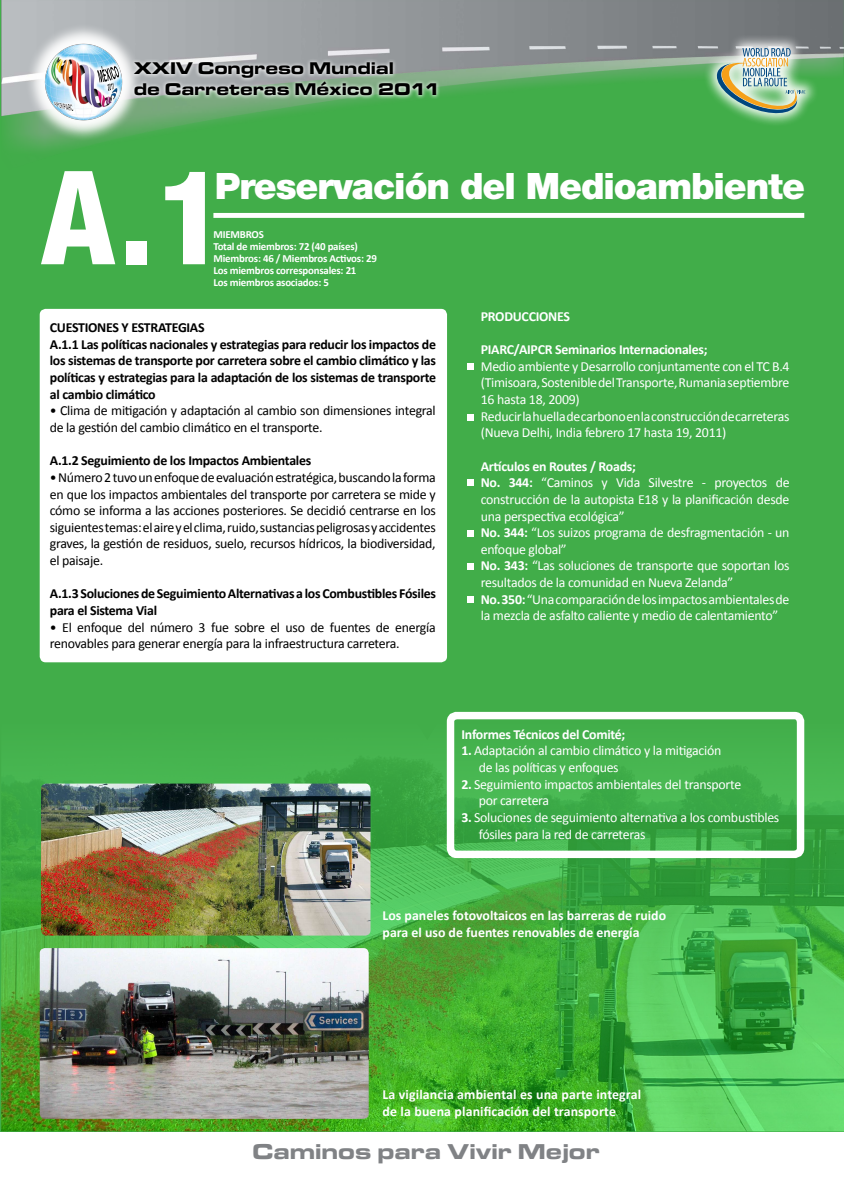
<style>
.page{position:relative;width:844px;height:1191px;background:#fff}
.page>*{position:absolute;margin:0;border:0;box-sizing:border-box;transform-origin:0 0}
.t1{font:800 condensed 130.34px "Helvetica Neue";color:#fff}
.t2{font:900 36.4px "Helvetica Neue";letter-spacing:-.03em;color:#fff}
.t3{font:22.29px "Microgramma D Bold Exte";letter-spacing:.03em;color:#808285}
.t4{font:17.57px/21.1px "Microgramma D Bold Exte";letter-spacing:.03em;color:#000}
.t5{font:13.86px/16.6px "Calibri";letter-spacing:-.02em;color:#fff}
.t6{font:13.86px/16.6px "Calibri";letter-spacing:-.02em;color:#000}
.t7{font:700 13.86px/16.6px "Calibri";letter-spacing:-.02em;color:#000}
.t8{font:700 13.86px/16.6px "Calibri";color:#fff}
.t9{font:700 13.86px "Calibri";letter-spacing:-.02em;color:#fff}
.t10{font:700 10.88px/11.9px "Calibri";letter-spacing:-.02em;color:#fff}
.s1{font-weight:700}
</style>
<div class="page">
<div style="left:0;top:0;width:843px;height:1131px;background:#41ad49"></div>
<img style="left:1px;top:720px;width:842px;height:411px">
<div style="left:40px;top:309px;width:407px;height:353px;background:#fff;border-radius:6px"></div>
<div style="left:446px;top:712px;width:358px;height:146px;border:7px solid #fff;border-radius:6px"></div>
<div style="left:213px;top:213px;width:591px;height:5px;background:#fff"></div>
<img style="left:1px;top:0;width:842px;height:147px">
<div style="left:24px;top:22px;width:156px;height:156px;background:#fff;opacity:.97"></div>
<img style="left:33px;top:31px;width:101px;height:102px">
<svg style="left:54px;top:102px;width:19px;height:9px"></svg>
<svg style="left:97px;top:66px;width:22px;height:25px"></svg>
<div style="left:129px;top:57px;width:371px;height:56px;background:#fff;opacity:.95"></div>
<div style="left:701px;top:33px;width:128px;height:104px;background:#fff;opacity:.94"></div>
<svg style="left:713px;top:48px;width:92px;height:68px;background:#a1bd9e"></svg>
<svg style="left:467px;top:364px;width:6px;height:6px"></svg>
<svg style="left:467px;top:414px;width:6px;height:6px"></svg>
<svg style="left:467px;top:480px;width:6px;height:6px"></svg>
<div style="left:467px;top:530px;width:6px;height:7px;background:#fff"></div>
<svg style="left:467px;top:563px;width:6px;height:6px"></svg>
<div style="left:467px;top:596px;width:6px;height:7px;background:#fff"></div>
<img style="left:41px;top:783px;width:329px;height:152px">
<img style="left:40px;top:948px;width:328px;height:170px">
<p class="t4" style="left:134px;top:57px;width:307px">XXIV Congreso Mundial<br>de Carreteras México 2011</p>
<p class="t1" style="left:41px;top:137px;width:186px">A.1</p>
<p class="t2" style="left:215px;top:164px;width:591px">Preservación del Medioambiente</p>
<p class="t10" style="left:213px;top:228px;width:165px">MIEMBROS<br>Total de miembros: 72 (40 países)<br>Miembros: 46 / Miembros Activos: 29<br>Los miembros corresponsales: 21</p>
<p class="t10" style="left:213px;top:276px;width:117px">Los miembros asociados: 5</p>
<p class="t7" style="left:50px;top:318px;width:387px">CUESTIONES Y ESTRATEGIAS<br>A.1.1 Las políticas nacionales y estrategias para reducir los impactos de los sistemas de transporte por carretera sobre el cambio climático y las políticas y estrategias para la adaptación de los sistemas de transporte al cambio climático</p>
<p class="t6" style="left:50px;top:402px;width:387px">• Clima de mitigación y adaptación al cambio son dimensiones integral de la gestión del cambio climático en el transporte.</p>
<p class="t7" style="left:50px;top:452px;width:263px">A.1.2 Seguimiento de los Impactos Ambientales</p>
<p class="t6" style="left:50px;top:468px;width:387px;text-align:justify">• Número 2 tuvo un enfoque de evaluación estratégica, buscando la forma en que los impactos ambientales del transporte por carretera se mide y cómo se informa a las acciones posteriores. Se decidió centrarse en los siguientes temas: el aire y el clima, ruido, sustancias peligrosas y accidentes graves, la gestión de residuos, suelo, recursos hídricos, la biodiversidad, el paisaje.</p>
<p class="t7" style="left:50px;top:585px;width:387px">A.1.3 Soluciones de Seguimiento Alternativas a los Combustibles Fósiles para el Sistema Vial</p>
<p class="t6" style="left:50px;top:618px;width:387px">• El enfoque del número 3 fue sobre el uso de fuentes de energía renovables para generar energía para la infraestructura carretera.</p>
<p class="t9" style="left:480px;top:307px;width:91px">PRODUCCIONES</p>
<p class="t5" style="left:480px;top:340px;width:310px"><span class="s1">PIARC/AIPCR Seminarios Internacionales;<br></span>Medio ambiente y Desarrollo conjuntamente con el TC B.4 (Timisoara, Sostenible del Transporte, Rumania septiembre 16 hasta 18, 2009)<br>Reducir la huella de carbono en la construcción de carreteras (Nueva Delhi, India febrero 17 hasta 19, 2011)</p>
<p class="t5" style="left:480px;top:457px;width:310px"><span class="s1">Artículos en Routes / Roads;<br>No. 344:</span> “Caminos y Vida Silvestre - proyectos de construcción de la autopista E18 y la planificación desde una perspectiva ecológica”<br><span class="s1">No. 344:</span> “Los suizos programa de desfragmentación - un enfoque global”<br><span class="s1">No. 343:</span> “Las soluciones de transporte que soportan los resultados de la comunidad en Nueva Zelanda”<br><span class="s1">No. 350:</span> “Una comparación de los impactos ambientales de la mezcla de asfalto caliente y medio de calentamiento”</p>
<p class="t9" style="left:461px;top:725px;width:165px">Informes Técnicos del Comité;</p>
<p class="t5" style="left:478px;top:742px;width:244px;text-indent:-17px"><span class="s1">1.</span> Adaptación al cambio climático y la mitigación de las políticas y enfoques</p>
<p class="t5" style="left:478px;top:775px;width:264px;text-indent:-17px"><span class="s1">2.</span> Seguimiento impactos ambientales del transporte por carretera</p>
<p class="t5" style="left:478px;top:808px;width:302px;text-indent:-17px"><span class="s1">3.</span> Soluciones de seguimiento alternativa a los combustibles fósiles para la red de carreteras</p>
<p class="t8" style="left:382px;top:906px;width:285px">Los paneles fotovoltaicos en las barreras de ruido para el uso de fuentes renovables de energía</p>
<p class="t8" style="left:382px;top:1085px;width:260px">La vigilancia ambiental es una parte integral de la buena planificación del transporte</p>
<p class="t3" style="left:253px;top:1136px;width:348px">Caminos para Vivir Mejor</p>
</div>
